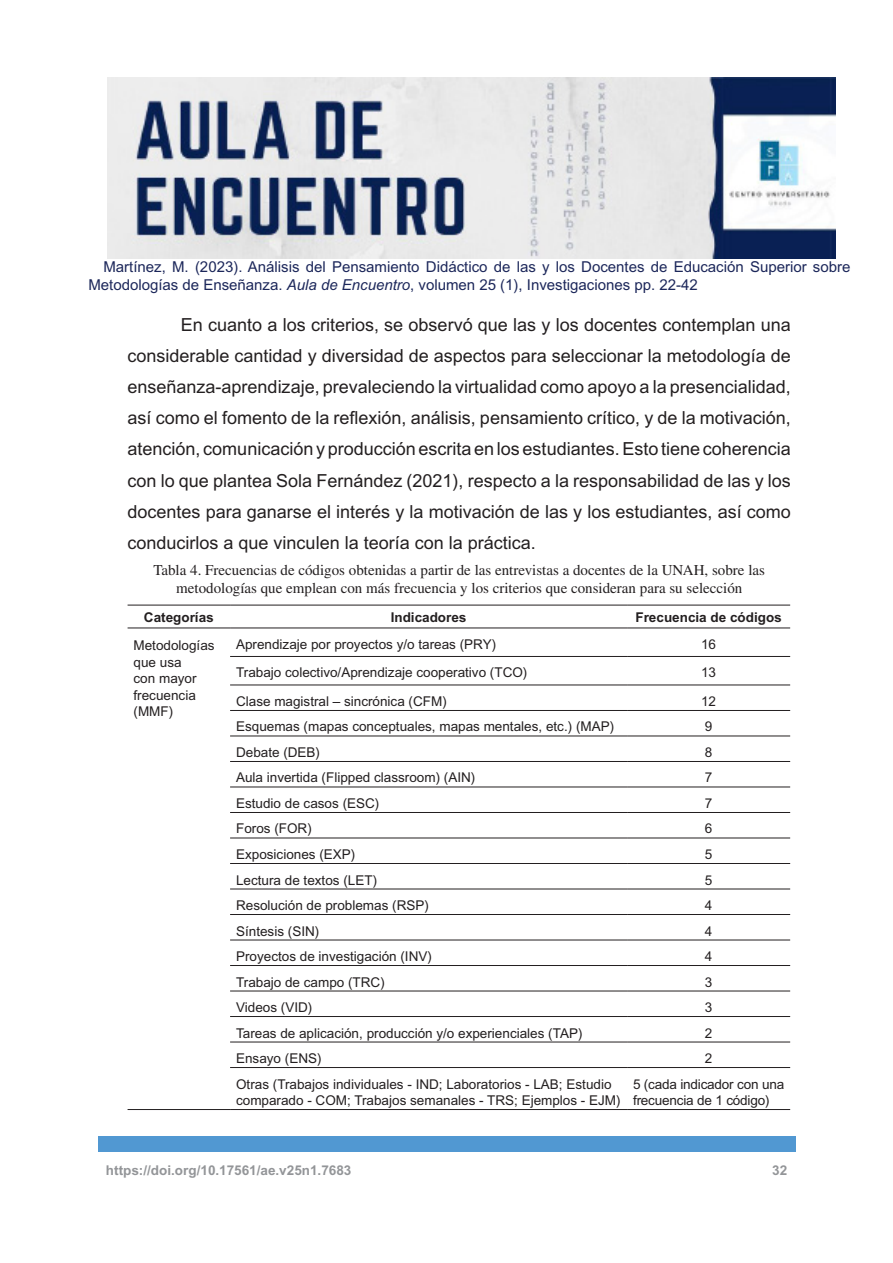
<style>
.page{position:relative;width:893px;height:1263px;background:#fff}
.page>*{position:absolute;margin:0;border:0;box-sizing:border-box;transform-origin:0 0}
.TX{font:18px/31.2px "Arial MT Std";color:#231f20;text-align:justify}
.t1{font:15px/18px "Arial MT Std";color:#1c275a}
.Table_Caption{font:15px/18px "Times LT Std";color:#231f20;text-align:center}
.TB{font:13.5px/16.5px "Arial MT Std";color:#231f20}
.t2{font:700 13.5px "Arial MT Std";color:#939598}
.TCH{font:700 13.5px "Arial MT Std";color:#231f20}
.s1{font-style:italic}
</style>
<div class="page">
<img style="left:108px;top:77px;width:727px;height:182px">
<div style="left:98px;top:1136px;width:697px;height:16px;background:#5198d2"></div>
<hr style="left:230px;top:656px;width:397px;height:1px;background:#231f20">
<hr style="left:627px;top:656px;width:163px;height:1px;background:#231f20">
<hr style="left:230px;top:685px;width:397px;height:1px;background:#231f20">
<hr style="left:627px;top:685px;width:163px;height:1px;background:#231f20">
<hr style="left:230px;top:710px;width:397px;height:1px;background:#231f20">
<hr style="left:627px;top:710px;width:163px;height:1px;background:#231f20">
<hr style="left:230px;top:736px;width:397px;height:1px;background:#231f20">
<hr style="left:627px;top:736px;width:163px;height:1px;background:#231f20">
<hr style="left:230px;top:761px;width:397px;height:1px;background:#231f20">
<hr style="left:627px;top:761px;width:163px;height:1px;background:#231f20">
<hr style="left:230px;top:787px;width:397px;height:1px;background:#231f20">
<hr style="left:627px;top:787px;width:163px;height:1px;background:#231f20">
<hr style="left:230px;top:812px;width:397px;height:1px;background:#231f20">
<hr style="left:627px;top:812px;width:163px;height:1px;background:#231f20">
<hr style="left:230px;top:838px;width:397px;height:1px;background:#231f20">
<hr style="left:627px;top:838px;width:163px;height:1px;background:#231f20">
<hr style="left:230px;top:863px;width:397px;height:1px;background:#231f20">
<hr style="left:627px;top:863px;width:163px;height:1px;background:#231f20">
<hr style="left:230px;top:889px;width:397px;height:1px;background:#231f20">
<hr style="left:627px;top:889px;width:163px;height:1px;background:#231f20">
<hr style="left:230px;top:914px;width:397px;height:1px;background:#231f20">
<hr style="left:627px;top:914px;width:163px;height:1px;background:#231f20">
<hr style="left:230px;top:940px;width:397px;height:1px;background:#231f20">
<hr style="left:627px;top:940px;width:163px;height:1px;background:#231f20">
<hr style="left:230px;top:965px;width:397px;height:1px;background:#231f20">
<hr style="left:627px;top:965px;width:163px;height:1px;background:#231f20">
<hr style="left:230px;top:991px;width:397px;height:1px;background:#231f20">
<hr style="left:627px;top:991px;width:163px;height:1px;background:#231f20">
<hr style="left:230px;top:1016px;width:397px;height:1px;background:#231f20">
<hr style="left:627px;top:1016px;width:163px;height:1px;background:#231f20">
<hr style="left:230px;top:1042px;width:397px;height:1px;background:#231f20">
<hr style="left:627px;top:1042px;width:163px;height:1px;background:#231f20">
<hr style="left:230px;top:1067px;width:397px;height:1px;background:#231f20">
<hr style="left:627px;top:1067px;width:163px;height:1px;background:#231f20">
<hr style="left:128px;top:1109px;width:102px;height:1px;background:#231f20">
<hr style="left:230px;top:1109px;width:397px;height:1px;background:#231f20">
<hr style="left:627px;top:1109px;width:163px;height:1px;background:#231f20">
<hr style="left:128px;top:605px;width:102px;height:1px;background:#231f20">
<hr style="left:230px;top:605px;width:397px;height:1px;background:#231f20">
<hr style="left:627px;top:605px;width:163px;height:1px;background:#231f20">
<hr style="left:128px;top:628px;width:102px;height:1px;background:#231f20">
<hr style="left:230px;top:628px;width:397px;height:1px;background:#231f20">
<hr style="left:627px;top:628px;width:163px;height:1px;background:#231f20">
<p class="t1" style="left:88px;top:258px;width:764px;text-indent:15px">Martínez, M. (2023). Análisis del Pensamiento Didáctico de las y los Docentes de Educación Superior sobre<br>Metodologías de Enseñanza. <span class="s1">Aula de Encuentro</span>, volumen 25 (1), Investigaciones pp. 22-42</p>
<p class="TX" style="left:128px;top:309px;width:665px;text-indent:53px">En cuanto a los criterios, se observó que las y los docentes contemplan una considerable cantidad y diversidad de aspectos para seleccionar la metodología de enseñanza-aprendizaje, prevaleciendo la virtualidad como apoyo a la presencialidad, así como el fomento de la reflexión, análisis, pensamiento crítico, y de la motivación, atención, comunicación y producción escrita en los estudiantes. Esto tiene coherencia con lo que plantea Sola Fernández (2021), respecto a la responsabilidad de las y los docentes para ganarse el interés y la motivación de las y los estudiantes, así como conducirlos a que vinculen la teoría con la práctica.</p>
<p class="Table_Caption" style="left:153px;top:561px;width:613px">Tabla 4. Frecuencias de códigos obtenidas a partir de las entrevistas a docentes de la UNAH, sobre las metodologías que emplean con más frecuencia y los criterios que consideran para su selección</p>
<p class="TCH" style="left:144px;top:609px;width:71px">Categorías</p>
<p class="TCH" style="left:391px;top:609px;width:77px">Indicadores</p>
<p class="TCH" style="left:635px;top:609px;width:148px">Frecuencia de códigos</p>
<p class="TB" style="left:134px;top:637px;width:83px">Metodologías que usa<br>con mayor frecuencia (MMF)</p>
<p class="TB" style="left:236px;top:636px;width:262px">Aprendizaje por proyectos y/o tareas (PRY)</p>
<p class="TB" style="left:701px;top:636px;width:17px">16</p>
<p class="TB" style="left:236px;top:664px;width:293px">Trabajo colectivo/Aprendizaje cooperativo (TCO)</p>
<p class="TB" style="left:701px;top:664px;width:17px">13</p>
<p class="TB" style="left:236px;top:693px;width:212px">Clase magistral – sincrónica (CFM)</p>
<p class="TB" style="left:701px;top:693px;width:17px">12</p>
<p class="TB" style="left:236px;top:718px;width:380px">Esquemas (mapas conceptuales, mapas mentales, etc.) (MAP)</p>
<p class="TB" style="left:705px;top:718px;width:9px">9</p>
<p class="TB" style="left:236px;top:744px;width:86px">Debate (DEB)</p>
<p class="TB" style="left:705px;top:744px;width:9px">8</p>
<p class="TB" style="left:236px;top:769px;width:241px">Aula invertida (Flipped classroom) (AIN)</p>
<p class="TB" style="left:705px;top:769px;width:9px">7</p>
<p class="TB" style="left:236px;top:795px;width:145px">Estudio de casos (ESC)</p>
<p class="TB" style="left:705px;top:795px;width:9px">7</p>
<p class="TB" style="left:236px;top:820px;width:77px">Foros (FOR)</p>
<p class="TB" style="left:705px;top:820px;width:9px">6</p>
<p class="TB" style="left:236px;top:846px;width:121px">Exposiciones (EXP)</p>
<p class="TB" style="left:705px;top:846px;width:9px">5</p>
<p class="TB" style="left:236px;top:871px;width:143px">Lectura de textos (LET)</p>
<p class="TB" style="left:705px;top:871px;width:9px">5</p>
<p class="TB" style="left:236px;top:897px;width:194px">Resolución de problemas (RSP)</p>
<p class="TB" style="left:705px;top:897px;width:9px">4</p>
<p class="TB" style="left:236px;top:922px;width:85px">Síntesis (SIN)</p>
<p class="TB" style="left:705px;top:922px;width:9px">4</p>
<p class="TB" style="left:236px;top:948px;width:197px">Proyectos de investigación (INV)</p>
<p class="TB" style="left:705px;top:948px;width:9px">4</p>
<p class="TB" style="left:236px;top:973px;width:150px">Trabajo de campo (TRC)</p>
<p class="TB" style="left:705px;top:973px;width:9px">3</p>
<p class="TB" style="left:236px;top:999px;width:78px">Videos (VID)</p>
<p class="TB" style="left:705px;top:999px;width:9px">3</p>
<p class="TB" style="left:236px;top:1024px;width:348px">Tareas de aplicación, producción y/o experienciales (TAP)</p>
<p class="TB" style="left:705px;top:1024px;width:9px">2</p>
<p class="TB" style="left:236px;top:1050px;width:87px">Ensayo (ENS)</p>
<p class="TB" style="left:705px;top:1050px;width:9px">2</p>
<p class="TB" style="left:236px;top:1075px;width:386px">Otras (Trabajos individuales - IND; Laboratorios - LAB; Estudio comparado - COM; Trabajos semanales - TRS; Ejemplos - EJM)</p>
<p class="TB" style="left:633px;top:1075px;width:153px">5 (cada indicador con una frecuencia de 1 código)</p>
<p class="t2" style="left:106px;top:1162px;width:247px">https://doi.org/10.17561/ae.v25n1.7683</p>
<p class="t2" style="left:772px;top:1162px;width:17px">32</p>
</div>
